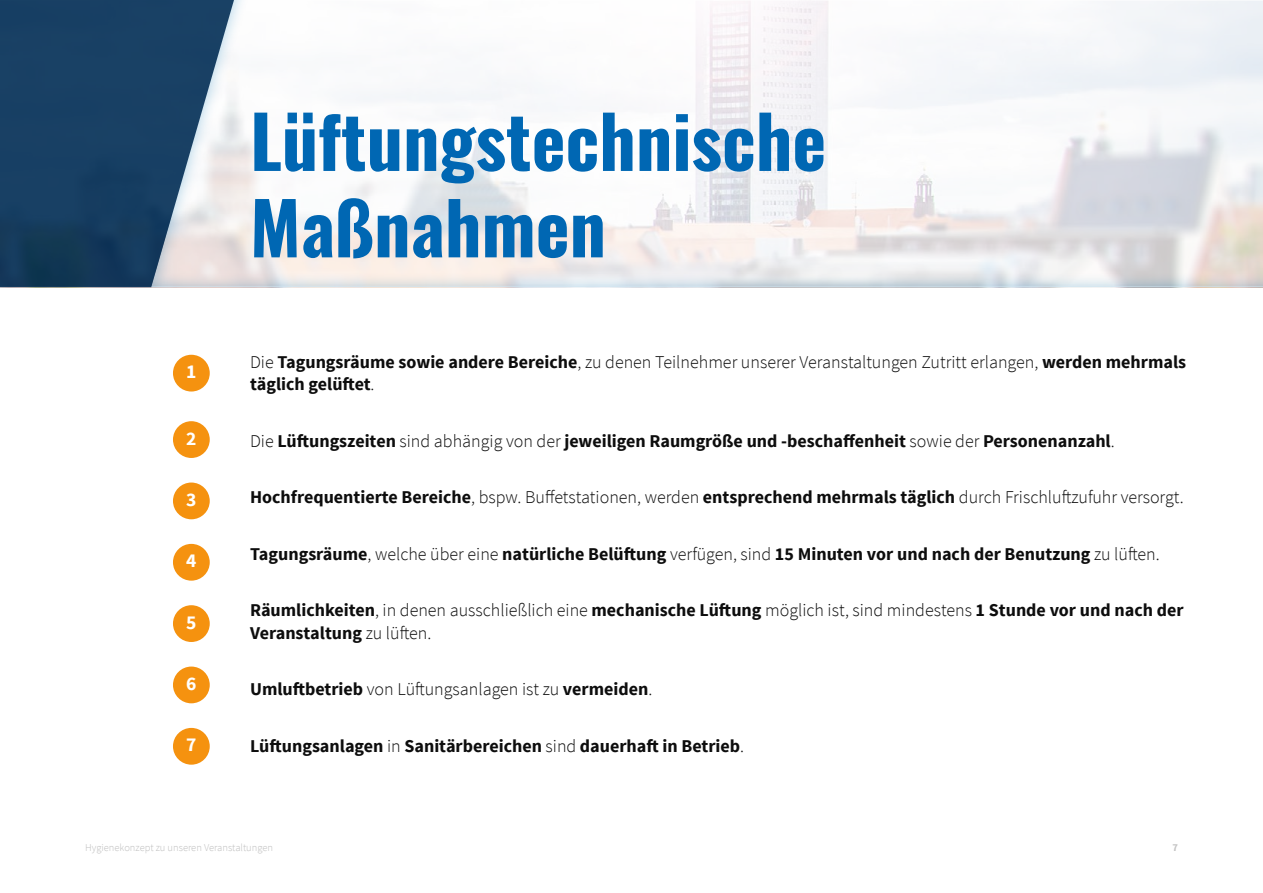
<style>
.page{position:relative;width:1263px;height:893px;background:#fff}
.page>*{position:absolute;margin:0;border:0;box-sizing:border-box;transform-origin:0 0}
.t1{font:700 72px/86.4px "Oswald";color:#0067b3}
.t2{font:700 19.5px "Source Sans Pro";color:#fff}
.t3{font:700 18px/22.5px "Source Sans Pro";color:#0d0d0d}
.t4{font:300 18px/22.5px "Source Sans Pro";color:#0d0d0d}
.t5{font:300 10.5px "Source Sans Pro";color:#bdbdbd}
.t6{font:700 10.5px "Source Sans Pro";color:#c3c3c3}
.s1{font-weight:700}
.s2{font-weight:300}
</style>
<div class="page">
<div style="left:139px;top:0;width:1124px;height:288px;background:#0078b8;opacity:.52"></div>
<div style="left:173px;top:355px;width:37px;height:36px;background:#f5920f;border-radius:50%"></div>
<div style="left:173px;top:421px;width:37px;height:37px;background:#f5920f;border-radius:50%"></div>
<div style="left:173px;top:482px;width:37px;height:37px;background:#f5920f;border-radius:50%"></div>
<div style="left:173px;top:544px;width:37px;height:37px;background:#f5920f;border-radius:50%"></div>
<div style="left:173px;top:605px;width:37px;height:37px;background:#f5920f;border-radius:50%"></div>
<div style="left:173px;top:667px;width:37px;height:36px;background:#f5920f;border-radius:50%"></div>
<div style="left:173px;top:728px;width:37px;height:37px;background:#f5920f;border-radius:50%"></div>
<svg style="left:0;top:0;width:250px;height:287px;background:#476581"></svg>
<p class="t2" style="left:186px;top:359px;width:12px">1</p>
<p class="t2" style="left:186px;top:426px;width:12px">2</p>
<p class="t2" style="left:186px;top:487px;width:12px">3</p>
<p class="t2" style="left:186px;top:548px;width:12px">4</p>
<p class="t2" style="left:186px;top:610px;width:12px">5</p>
<p class="t2" style="left:186px;top:671px;width:12px">6</p>
<p class="t2" style="left:186px;top:732px;width:12px">7</p>
<h1 class="t1" style="left:250px;top:103px;width:578px">Lüftungstechnische<br>Maßnahmen</h1>
<p class="t4" style="left:250px;top:350px;width:937px">Die <span class="s1">Tagungsräume sowie andere Bereiche</span>, zu denen Teilnehmer unserer Veranstaltungen Zutritt erlangen, <span class="s1">werden mehrmals täglich gelüftet</span>.</p>
<p class="t3" style="left:250px;top:430px;width:866px"><span class="s2">Die</span> Lüftungszeiten <span class="s2">sind abhängig von der</span> jeweiligen Raumgröße und -beschaffenheit <span class="s2">sowie der</span> Personenanzahl<span class="s2">.</span></p>
<p class="t4" style="left:250px;top:486px;width:935px"><span class="s1">Hochfrequentierte Bereiche</span>, bspw. Buffetstationen, werden <span class="s1">entsprechend mehrmals täglich</span> durch Frischluftzufuhr versorgt.</p>
<p class="t3" style="left:250px;top:543px;width:911px">Tagungsräume<span class="s2">, welche über eine</span> natürliche Belüftung <span class="s2">verfügen, sind</span> 15 Minuten vor und nach der Benutzung <span class="s2">zu lüften.</span></p>
<p class="t3" style="left:250px;top:599px;width:935px">Räumlichkeiten<span class="s2">, in denen ausschließlich eine</span> mechanische Lüftung <span class="s2">möglich ist, sind mindestens</span> 1 Stunde vor und nach der<br>Veranstaltung <span class="s2">zu lüften.</span></p>
<p class="t4" style="left:250px;top:678px;width:404px"><span class="s1">Umluftbetrieb</span> von Lüftungsanlagen ist zu <span class="s1">vermeiden</span>.</p>
<p class="t3" style="left:250px;top:735px;width:495px">Lüftungsanlagen <span class="s2">in</span> Sanitärbereichen <span class="s2">sind</span> dauerhaft in Betrieb<span class="s2">.</span></p>
<p class="t5" style="left:85px;top:841px;width:190px">Hygienekonzept zu unseren Veranstaltungen</p>
<p class="t6" style="left:1172px;top:841px;width:7px">7</p>
</div>
